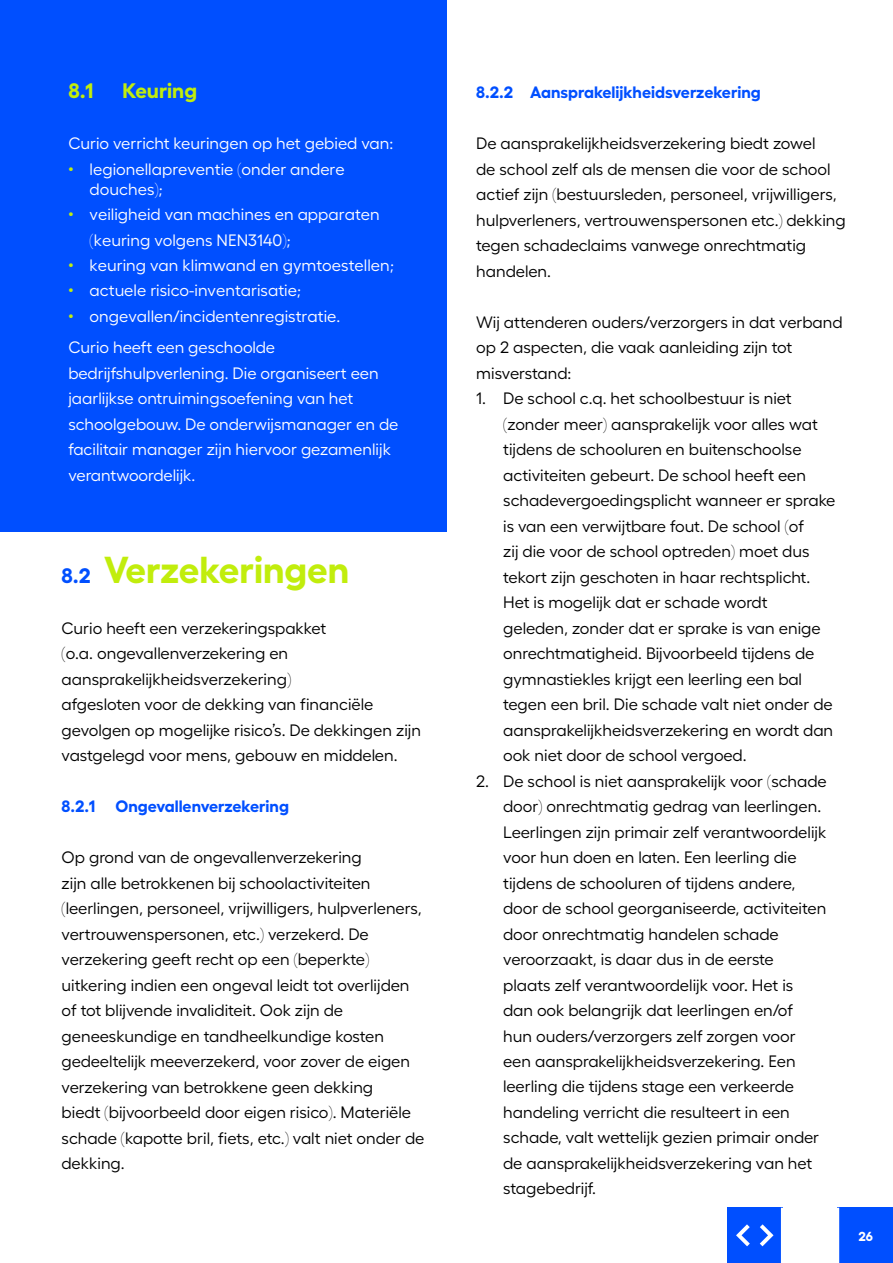
<style>
.page{position:relative;width:893px;height:1263px;background:#fff}
.page>*{position:absolute;margin:0;border:0;box-sizing:border-box;transform-origin:0 0}
.t1{font:700 37.5px "Fellix";color:#c1ed0c}
.t2{font:700 21px "Fellix";color:#c1ed0c}
.t3{font:16.5px/25.5px "Fellix";color:#000}
.t4{font:16.5px/25.5px "Fellix";color:#fff}
.t5{font:700 16.5px "Fellix";color:#004fff}
.t6{font:700 13.05px "Fellix";color:#fff}
.s1{color:#c1ed0c}
.s2{font-size:21px;color:#004fff}
</style>
<div class="page">
<div style="left:0;top:0;width:446px;height:531px;background:#004fff"></div>
<div style="left:838px;top:1208px;width:55px;height:55px;background:#004fff"></div>
<div style="left:727px;top:1208px;width:55px;height:55px;background:#004fff"></div>
<hr style="left:836px;top:1208px;width:3px;height:55px;background:#fff">
<svg style="left:760px;top:1224px;width:13px;height:22px"></svg>
<svg style="left:736px;top:1224px;width:14px;height:22px"></svg>
<hr style="left:781px;top:1208px;width:3px;height:55px;background:#fff">
<p class="t2" style="left:68px;top:74px;width:26px">8.1</p>
<p class="t2" style="left:122px;top:74px;width:76px">Keuring</p>
<p class="t4" style="left:68px;top:129px;width:326px">Curio verricht keuringen op het gebied van:</p>
<p class="t4" style="left:90px;top:157px;width:257px;line-height:19.8px;text-indent:-21px"><span class="s1">•</span> legionellapreventie (onder andere douches);</p>
<p class="t4" style="left:90px;top:200px;width:292px;text-indent:-21px"><span class="s1">•</span> veiligheid van machines en apparaten (keuring volgens NEN3140);</p>
<p class="t4" style="left:68px;top:251px;width:327px"><span class="s1">•</span> keuring van klimwand en gymtoestellen;</p>
<p class="t4" style="left:68px;top:276px;width:234px"><span class="s1">•</span> actuele risico-inventarisatie;</p>
<p class="t4" style="left:68px;top:299px;width:273px;line-height:31.2px"><span class="s1">•</span> ongevallen/incidentenregistratie.<br>Curio heeft een geschoolde</p>
<p class="t4" style="left:68px;top:358px;width:331px">bedrijfshulpverlening. Die organiseert een jaarlijkse ontruimingsoefening van het schoolgebouw. De onderwijsmanager en de facilitair manager zijn hiervoor gezamenlijk verantwoordelijk.</p>
<h1 class="t1" style="left:62px;top:539px;width:289px"><span class="s2">8.2</span> Verzekeringen</h1>
<p class="t3" style="left:62px;top:614px;width:361px">Curio heeft een verzekeringspakket<br>(o.a. ongevallenverzekering en aansprakelijkheidsverzekering)<br>afgesloten voor de dekking van financiële gevolgen op mogelijke risico’s. De dekkingen zijn vastgelegd voor mens, gebouw en middelen.</p>
<p class="t5" style="left:62px;top:793px;width:229px">8.2.1 Ongevallenverzekering</p>
<p class="t3" style="left:62px;top:843px;width:364px">Op grond van de ongevallenverzekering<br>zijn alle betrokkenen bij schoolactiviteiten (leerlingen, personeel, vrijwilligers, hulpverleners, vertrouwenspersonen, etc.) verzekerd. De verzekering geeft recht op een (beperkte) uitkering indien een ongeval leidt tot overlijden of tot blijvende invaliditeit. Ook zijn de geneeskundige en tandheelkundige kosten gedeeltelijk meeverzekerd, voor zover de eigen verzekering van betrokkene geen dekking<br>biedt (bijvoorbeeld door eigen risico). Materiële schade (kapotte bril, fiets, etc.) valt niet onder de dekking.</p>
<p class="t5" style="left:476px;top:79px;width:286px">8.2.2 Aansprakelijkheidsverzekering</p>
<p class="t3" style="left:476px;top:129px;width:371px">De aansprakelijkheidsverzekering biedt zowel<br>de school zelf als de mensen die voor de school actief zijn (bestuursleden, personeel, vrijwilligers, hulpverleners, vertrouwenspersonen etc.) dekking tegen schadeclaims vanwege onrechtmatig handelen.</p>
<p class="t3" style="left:476px;top:307px;width:368px">Wij attenderen ouders/verzorgers in dat verband op 2 aspecten, die vaak aanleiding zijn tot misverstand:</p>
<p class="t3" style="left:503px;top:384px;width:334px;text-indent:-27px">1. De school c.q. het schoolbestuur is niet (zonder meer) aansprakelijk voor alles wat tijdens de schooluren en buitenschoolse activiteiten gebeurt. De school heeft een schadevergoedingsplicht wanneer er sprake is van een verwijtbare fout. De school (of<br>zij die voor de school optreden) moet dus tekort zijn geschoten in haar rechtsplicht.<br>Het is mogelijk dat er schade wordt geleden, zonder dat er sprake is van enige onrechtmatigheid. Bijvoorbeeld tijdens de gymnastiekles krijgt een leerling een bal tegen een bril. Die schade valt niet onder de aansprakelijkheidsverzekering en wordt dan ook niet door de school vergoed.</p>
<p class="t3" style="left:503px;top:766px;width:325px;text-indent:-27px">2. De school is niet aansprakelijk voor (schade door) onrechtmatig gedrag van leerlingen.<br>Leerlingen zijn primair zelf verantwoordelijk voor hun doen en laten. Een leerling die tijdens de schooluren of tijdens andere, door de school georganiseerde, activiteiten door onrechtmatig handelen schade veroorzaakt, is daar dus in de eerste<br>plaats zelf verantwoordelijk voor. Het is dan ook belangrijk dat leerlingen en/of<br>hun ouders/verzorgers zelf zorgen voor een aansprakelijkheidsverzekering. Een leerling die tijdens stage een verkeerde handeling verricht die resulteert in een schade, valt wettelijk gezien primair onder de aansprakelijkheidsverzekering van het stagebedrijf.</p>
<p class="t6" style="left:859px;top:1226px;width:16px">26</p>
</div>
